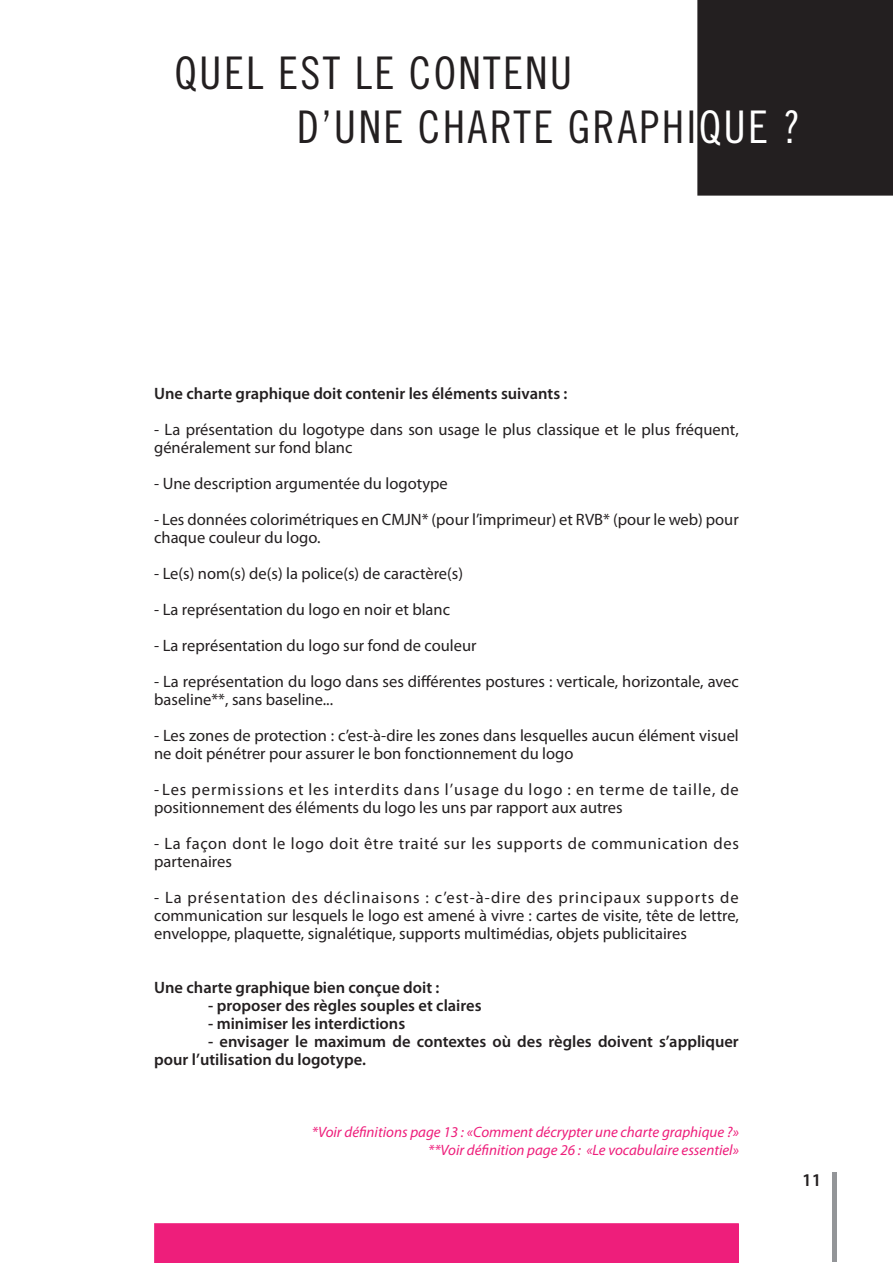
<style>
.page{position:relative;width:893px;height:1263px;background:#fff}
.page>*{position:absolute;margin:0;border:0;box-sizing:border-box;transform-origin:0 0}
.t1{font:45px/54px "Trade Gothic Cond Eighteen";letter-spacing:.05em;color:#231f20}
.t2{font:600 18px "Myriad Pro";color:#231f20}
.t3{font:16.5px/18px "Myriad Pro";color:#231f20}
.t4{font:600 16.5px/18px "Myriad Pro";color:#231f20}
.t5{font:16.5px/18px "Myriad Pro";letter-spacing:.045em;color:#231f20}
.t6{font:16.5px/18px "Myriad Pro";letter-spacing:.04em;color:#231f20}
.t7{font:italic 15px/18px "Myriad Pro";color:#ee1e7b;text-align:right}
.s1{color:#fff}
</style>
<div class="page">
<div style="left:832px;top:1172px;width:5px;height:90px;background:#939598"></div>
<div style="left:698px;top:1px;width:194px;height:194px;background:#231f20"></div>
<div style="left:697px;top:0;width:196px;height:196px;border:2px solid #231f20"></div>
<div style="left:155px;top:1224px;width:583px;height:38px;background:#ee1e7b"></div>
<div style="left:154px;top:1223px;width:585px;height:40px;border:2px solid #ee1e7b"></div>
<h1 class="t1" style="left:297px;top:46px;width:505px;text-indent:-122px">QUEL EST LE CONTENU<br>D’UNE CHARTE GRAPHI<span class="s1">QUE ?</span></h1>
<p class="t4" style="left:154px;top:384px;width:415px">Une charte graphique doit contenir les éléments suivants :</p>
<p class="t3" style="left:154px;top:421px;width:586px">- La présentation du logotype dans son usage le plus classique et le plus fréquent, généralement sur fond blanc</p>
<p class="t3" style="left:154px;top:475px;width:295px">- Une description argumentée du logotype</p>
<p class="t3" style="left:154px;top:511px;width:586px">- Les données colorimétriques en CMJN* (pour l’imprimeur) et RVB* (pour le web) pour chaque couleur du logo.</p>
<p class="t3" style="left:154px;top:565px;width:310px">- Le(s) nom(s) de(s) la police(s) de caractère(s)</p>
<p class="t3" style="left:154px;top:601px;width:297px">- La représentation du logo en noir et blanc</p>
<p class="t3" style="left:154px;top:637px;width:324px">- La représentation du logo sur fond de couleur</p>
<p class="t3" style="left:154px;top:673px;width:586px">- La représentation du logo dans ses différentes postures : verticale, horizontale, avec baseline**, sans baseline...</p>
<p class="t3" style="left:154px;top:727px;width:586px">- Les zones de protection : c’est-à-dire les zones dans lesquelles aucun élément visuel ne doit pénétrer pour assurer le bon fonctionnement du logo</p>
<p class="t5" style="left:154px;top:781px;width:586px">- Les permissions et les interdits dans l’usage du logo : en terme de taille, de positionnement des éléments du logo les uns par rapport aux autres</p>
<p class="t6" style="left:154px;top:835px;width:586px">- La façon dont le logo doit être traité sur les supports de communication des partenaires</p>
<p class="t3" style="left:154px;top:889px;width:586px;text-align:justify">- La présentation des déclinaisons : c’est-à-dire des principaux supports de communication sur lesquels le logo est amené à vivre : cartes de visite, tête de lettre, enveloppe, plaquette, signalétique, supports multimédias, objets publicitaires</p>
<p class="t4" style="left:154px;top:978px;width:287px">Une charte graphique bien conçue doit :</p>
<p class="t4" style="left:208px;top:996px;width:275px">- proposer des règles souples et claires</p>
<p class="t4" style="left:208px;top:1014px;width:199px">- minimiser les interdictions</p>
<p class="t4" style="left:154px;top:1032px;width:586px;text-indent:54px">- envisager le maximum de contextes où des règles doivent s’appliquer pour l’utilisation du logotype.</p>
<p class="t7" style="left:312px;top:1123px;width:428px">*Voir définitions page 13 : «Comment décrypter une charte graphique ?» **Voir définition page 26 : «Le vocabulaire essentiel»</p>
<p class="t2" style="left:802px;top:1168px;width:21px">11</p>
</div>
